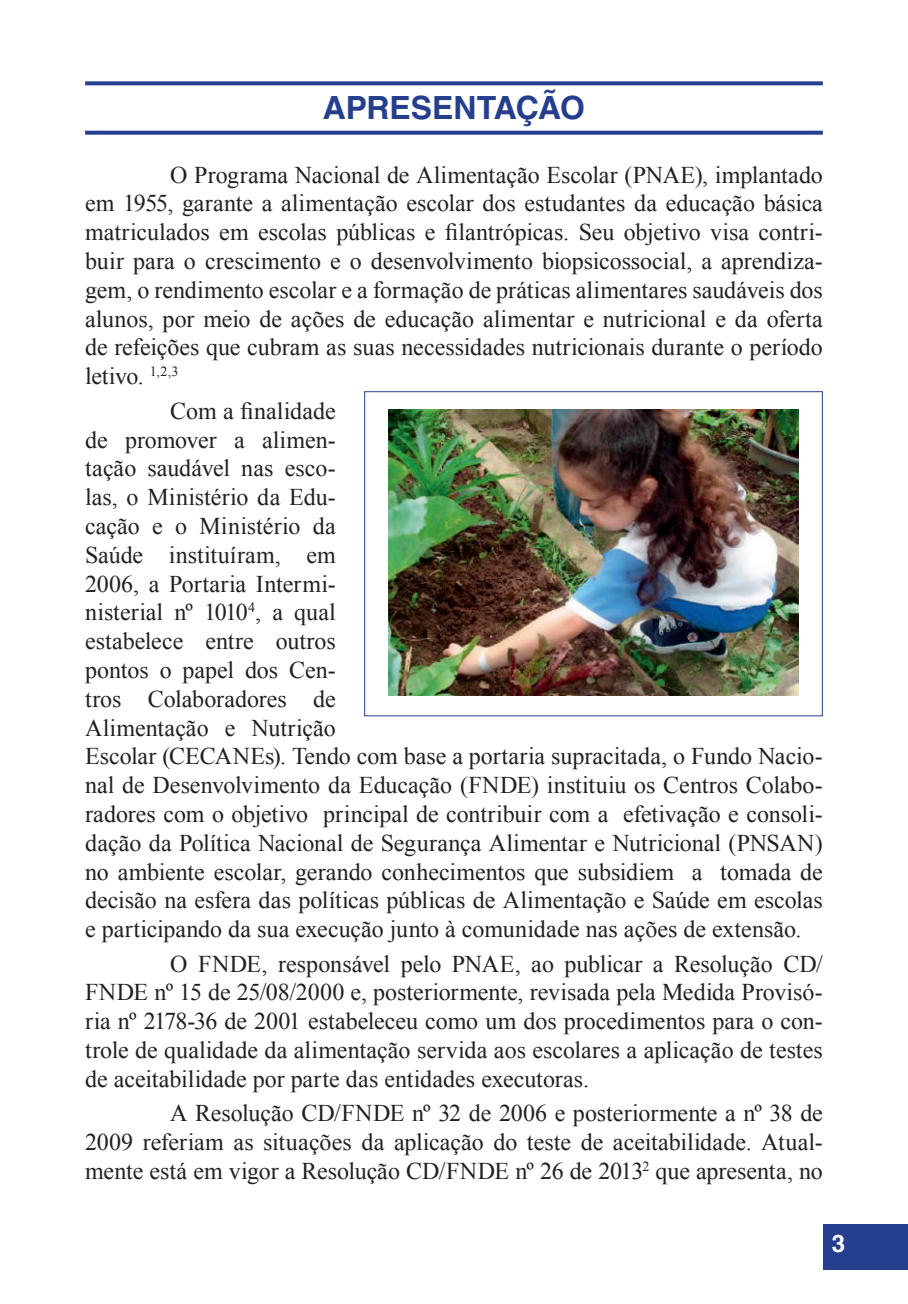
<style>
.page{position:relative;width:908px;height:1304px;background:#fff}
.page>*{position:absolute;margin:0;border:0;box-sizing:border-box;transform-origin:0 0}
.t1{font:700 32px "Helvetica LT Std";letter-spacing:-.005em;color:#253f8e}
.t2{font:24px/28.8px "Iskoola Pota";color:#231f20;text-align:justify}
.t3{font:700 24px "Helvetica";color:#fff}
</style>
<div class="page">
<div style="left:822px;top:1224px;width:85px;height:46px;background:#253f8e"></div>
<svg style="left:85px;top:81px;width:737px;height:4px;background:#374f97"></svg>
<svg style="left:85px;top:131px;width:737px;height:4px;background:#354d96"></svg>
<img style="left:388px;top:410px;width:410px;height:285px">
<div style="left:364px;top:391px;width:458px;height:325px;border:1px solid #253f8e"></div>
<h1 class="t1" style="left:323px;top:89px;width:264px">APRESENTAÇÃO</h1>
<p class="t2" style="left:85px;top:160px;width:739px;text-indent:85px">O Programa Nacional de Alimentação Escolar (PNAE), implantado em 1955, garante a alimentação escolar dos estudantes da educação básica matriculados em escolas públicas e filantrópicas. Seu objetivo visa contri&shy;buir para o crescimento e o desenvolvimento biopsicossocial, a aprendiza&shy;gem, o rendimento escolar e a formação de práticas alimentares saudáveis dos alunos, por meio de ações de educação alimentar e nutricional e da oferta de refeições que cubram as suas necessidades nutricionais durante o período letivo. <sup>1,2,3</sup></p>
<p class="t2" style="left:85px;top:396px;width:739px;text-align:left;text-indent:85px">Com a finalidade<br>de promover a alimen-<br>tação saudável nas esco-<br>las, o Ministério da Edu-<br>cação e o Ministério da<br>Saúde instituíram, em<br>2006, a Portaria Intermi-<br>nisterial nº 1010<sup>4</sup>, a qual<br>estabelece entre outros<br>pontos o papel dos Cen-<br>tros Colaboradores de<br>Alimentação e Nutrição<br>Escolar (CECANEs). Tendo com base a portaria supracitada, o Fundo Nacio&shy;nal de Desenvolvimento da Educação (FNDE) instituiu os Centros Colabo&shy;radores com o objetivo principal de contribuir com a efetivação e consoli&shy;dação da Política Nacional de Segurança Alimentar e Nutricional (PNSAN) no ambiente escolar, gerando conhecimentos que subsidiem a tomada de decisão na esfera das políticas públicas de Alimentação e Saúde em escolas e participando da sua execução junto à comunidade nas ações de extensão.</p>
<p class="t2" style="left:85px;top:949px;width:739px;text-indent:85px">O FNDE, responsável pelo PNAE, ao publicar a Resolução CD/ FNDE nº 15 de 25/08/2000 e, posteriormente, revisada pela Medida Provisó&shy;ria nº 2178-36 de 2001 estabeleceu como um dos procedimentos para o con&shy;trole de qualidade da alimentação servida aos escolares a aplicação de testes de aceitabilidade por parte das entidades executoras.</p>
<p class="t2" style="left:85px;top:1099px;width:739px;text-indent:85px">A Resolução CD/FNDE nº 32 de 2006 e posteriormente a nº 38 de 2009 referiam as situações da aplicação do teste de aceitabilidade. Atual&shy;mente está em vigor a Resolução CD/FNDE nº 26 de 2013<sup>2</sup> que apresenta, no</p>
<p class="t3" style="left:831px;top:1228px;width:15px">3</p>
</div>
